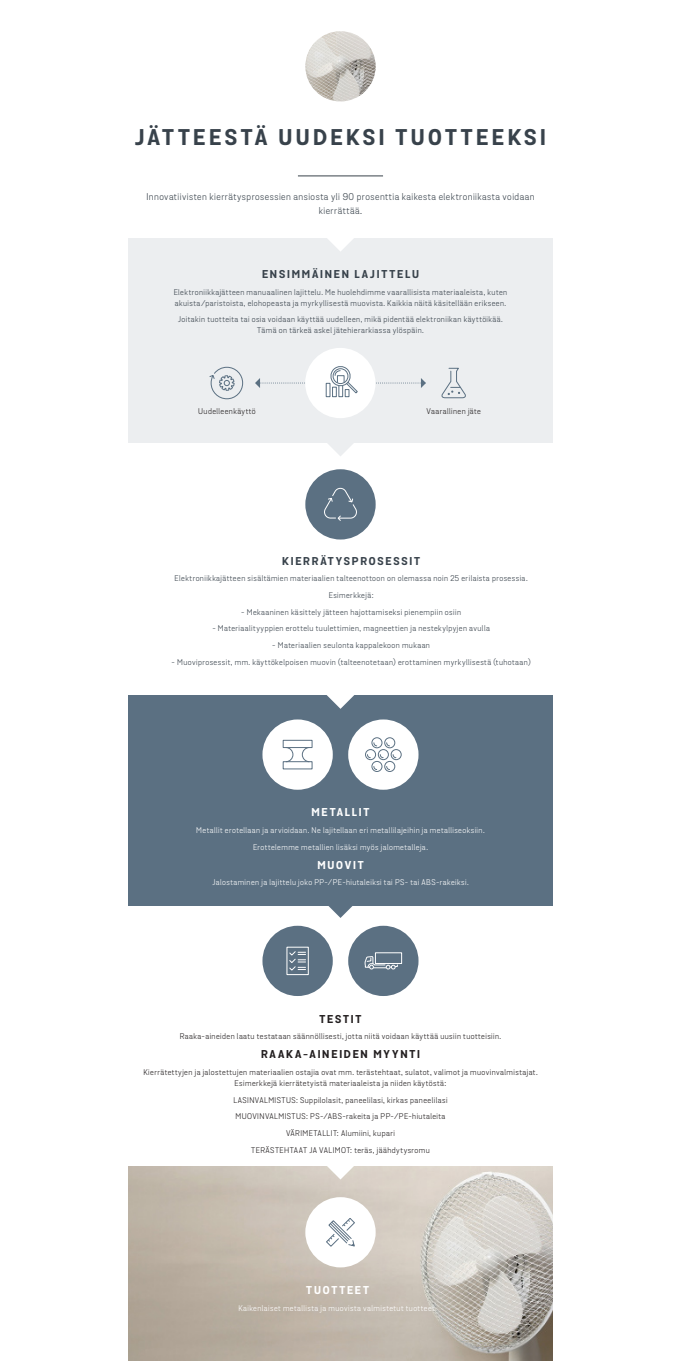
<style>
.page{position:relative;width:681px;height:1361px;background:#fff}
.page>*{position:absolute;margin:0;border:0;box-sizing:border-box;transform-origin:0 0}
.t1{font:700 22px "Stena Sans";letter-spacing:.155em;color:#38424b}
.t2{font:700 11px "Stena Sans";letter-spacing:.165em;color:#38424b}
.t3{font:700 11px "Stena Sans";letter-spacing:.165em;color:#231f20}
.t4{font:700 11px "Stena Sans";letter-spacing:.165em;color:#fff}
.t5{font:9.5px/14px "Stena Sans";letter-spacing:.05em;color:#38424b;text-align:center}
.t6{font:8px/11px "Stena Sans";letter-spacing:.055em;color:#38424b}
.t7{font:8px/11px "Stena Sans";letter-spacing:.055em;color:#231f20;text-align:center}
.t8{font:8px "Stena Sans";letter-spacing:.055em;color:#fff}
</style>
<div class="page">
<div style="left:128px;top:238px;width:425px;height:208px;background:#eceef0"></div>
<div style="left:120px;top:443px;width:440px;height:212px;background:#fff"></div>
<div style="left:128px;top:695px;width:425px;height:211px;background:#5b7082"></div>
<svg style="left:328px;top:443px;width:25px;height:13px"></svg>
<svg style="left:327px;top:695px;width:27px;height:14px"></svg>
<svg style="left:327px;top:238px;width:27px;height:13px"></svg>
<hr style="left:298px;top:175px;width:85px;height:1px;background:#38424b">
<img style="left:305px;top:31px;width:70px;height:70px;border-radius:35px">
<div style="left:348px;top:719px;width:70px;height:71px;background:#fff;border-radius:50%"></div>
<div style="left:371px;top:737px;width:11px;height:11px;border:1px solid #5b7082;border-radius:50%"></div>
<div style="left:384px;top:737px;width:11px;height:11px;border:1px solid #5b7082;border-radius:50%"></div>
<div style="left:365px;top:749px;width:11px;height:11px;border:1px solid #5b7082;border-radius:50%"></div>
<div style="left:377px;top:749px;width:12px;height:11px;border:1px solid #5b7082;border-radius:50%"></div>
<div style="left:390px;top:749px;width:11px;height:11px;border:1px solid #5b7082;border-radius:50%"></div>
<div style="left:371px;top:761px;width:11px;height:11px;border:1px solid #5b7082;border-radius:50%"></div>
<div style="left:384px;top:761px;width:11px;height:11px;border:1px solid #5b7082;border-radius:50%"></div>
<svg style="left:441px;top:367px;width:25px;height:32px"></svg>
<img style="left:128px;top:1166px;width:425px;height:195px">
<svg style="left:328px;top:906px;width:25px;height:12px"></svg>
<div style="left:305px;top:348px;width:70px;height:70px;background:#fff;border-radius:50%"></div>
<div style="left:338px;top:385px;width:5px;height:12px;border:1px solid #5b7082"></div>
<div style="left:332px;top:387px;width:4px;height:10px;border:1px solid #5b7082"></div>
<div style="left:325px;top:383px;width:5px;height:14px;border:1px solid #5b7082"></div>
<div style="left:344px;top:389px;width:5px;height:8px;border:1px solid #5b7082"></div>
<svg style="left:255px;top:364px;width:171px;height:30px"></svg>
<div style="left:332px;top:368px;width:16px;height:16px;border:1px solid #5b7082;border-radius:50%"></div>
<div style="left:337px;top:375px;width:7px;height:8px;border:1px solid #5b7082"></div>
<svg style="left:209px;top:366px;width:34px;height:34px"></svg>
<div style="left:305px;top:469px;width:70px;height:70px;background:#5b7082;border-radius:50%"></div>
<svg style="left:324px;top:487px;width:33px;height:34px"></svg>
<div style="left:262px;top:719px;width:70px;height:71px;background:#fff;border-radius:50%"></div>
<div style="left:282px;top:740px;width:30px;height:8px;border:1px solid #5b7082"></div>
<div style="left:282px;top:761px;width:30px;height:8px;border:1px solid #5b7082"></div>
<svg style="left:285px;top:746px;width:9px;height:17px"></svg>
<svg style="left:301px;top:746px;width:9px;height:17px"></svg>
<svg style="left:326px;top:1166px;width:28px;height:13px"></svg>
<div style="left:348px;top:926px;width:70px;height:70px;background:#5b7082;border-radius:50%"></div>
<div style="left:262px;top:926px;width:70px;height:70px;background:#5b7082;border-radius:50%"></div>
<div style="left:286px;top:946px;width:22px;height:29px;border:1px solid #fff"></div>
<svg style="left:289px;top:951px;width:16px;height:20px"></svg>
<div style="left:375px;top:952px;width:27px;height:12px;border:1px solid #fff"></div>
<svg style="left:364px;top:956px;width:34px;height:13px"></svg>
<div style="left:305px;top:1197px;width:70px;height:70px;background:#fff;border-radius:50%"></div>
<svg style="left:326px;top:1218px;width:29px;height:29px"></svg>
<p class="t1" style="left:135px;top:124px;width:412px">JÄTTEESTÄ UUDEKSI TUOTTEEKSI</p>
<p class="t5" style="left:146px;top:190px;width:389px">Innovatiivisten kierrätysprosessien ansiosta yli 90 prosenttia kaikesta elektroniikasta voidaan kierrättää.</p>
<p class="t2" style="left:262px;top:267px;width:158px">ENSIMMÄINEN LAJITTELU</p>
<p class="t6" style="left:173px;top:286px;width:335px">Elektroniikkajätteen manuaalinen lajittelu. Me huolehdimme vaarallisista materiaaleista, kuten akuista/paristoista, elohopeasta ja myrkyllisestä muovista. Kaikkia näitä käsitellään erikseen.</p>
<p class="t6" style="left:178px;top:314px;width:326px;text-align:center">Joitakin tuotteita tai osia voidaan käyttää uudelleen, mikä pidentää elektroniikan käyttöikää.<br>Tämä on tärkeä askel jätehierarkiassa ylöspäin.</p>
<p class="t7" style="left:198px;top:405px;width:59px">Uudelleenkäyttö</p>
<p class="t7" style="left:426px;top:405px;width:56px">Vaarallinen jäte</p>
<p class="t2" style="left:282px;top:554px;width:140px">KIERRÄTYSPROSESSIT</p>
<p class="t6" style="left:174px;top:573px;width:354px">Elektroniikkajätteen sisältämien materiaalien talteenottoon on olemassa noin 25 erilaista prosessia.</p>
<p class="t6" style="left:328px;top:590px;width:46px">Esimerkkejä:</p>
<p class="t6" style="left:241px;top:606px;width:221px">- Mekaaninen käsittely jätteen hajottamiseksi pienempiin osiin</p>
<p class="t6" style="left:212px;top:623px;width:279px">- Materiaalityyppien erottelu tuulettimien, magneettien ja nestekylpyjen avulla</p>
<p class="t6" style="left:272px;top:640px;width:159px">- Materiaalien seulonta kappalekoon mukaan</p>
<p class="t6" style="left:171px;top:656px;width:360px">- Muoviprosessit, mm. käyttökelpoisen muovin (talteenotetaan) erottaminen myrkyllisestä (tuhotaan)</p>
<p class="t4" style="left:311px;top:805px;width:60px">METALLIT</p>
<p class="t8" style="left:196px;top:825px;width:290px">Metallit erotellaan ja arvioidaan. Ne lajitellaan eri metallilajeihin ja metalliseoksiin.</p>
<p class="t8" style="left:253px;top:842px;width:176px">Erottelemme metallien lisäksi myös jalometalleja.</p>
<p class="t4" style="left:317px;top:858px;width:48px">MUOVIT</p>
<p class="t8" style="left:212px;top:877px;width:258px">Jalostaminen ja lajittelu joko PP-/PE-hiutaleiksi tai PS- tai ABS-rakeiksi.</p>
<p class="t3" style="left:319px;top:1012px;width:44px">TESTIT</p>
<p class="t7" style="left:180px;top:1031px;width:323px">Raaka-aineiden laatu testataan säännöllisesti, jotta niitä voidaan käyttää uusiin tuotteisiin.</p>
<p class="t3" style="left:261px;top:1047px;width:160px">RAAKA-AINEIDEN MYYNTI</p>
<p class="t7" style="left:143px;top:1066px;width:395px">Kierrätettyjen ja jalostettujen materiaalien ostajia ovat mm. terästehtaat, sulatot, valimot ja muovinvalmistajat.<br>Esimerkkejä kierrätetyistä materiaaleista ja niiden käytöstä:</p>
<p class="t7" style="left:233px;top:1094px;width:215px">LASINVALMISTUS: Suppilolasit, paneelilasi, kirkas paneelilasi</p>
<p class="t7" style="left:235px;top:1111px;width:211px">MUOVINVALMISTUS: PS-/ABS-rakeita ja PP-/PE-hiutaleita</p>
<p class="t7" style="left:286px;top:1127px;width:110px">VÄRIMETALLIT: Alumiini, kupari</p>
<p class="t7" style="left:251px;top:1144px;width:180px">TERÄSTEHTAAT JA VALIMOT: teräs, jäähdytysromu</p>
<p class="t4" style="left:306px;top:1283px;width:64px">TUOTTEET</p>
<p class="t8" style="left:238px;top:1303px;width:200px">Kaikenlaiset metallista ja muovista valmistetut tuotteet.</p>
</div>
